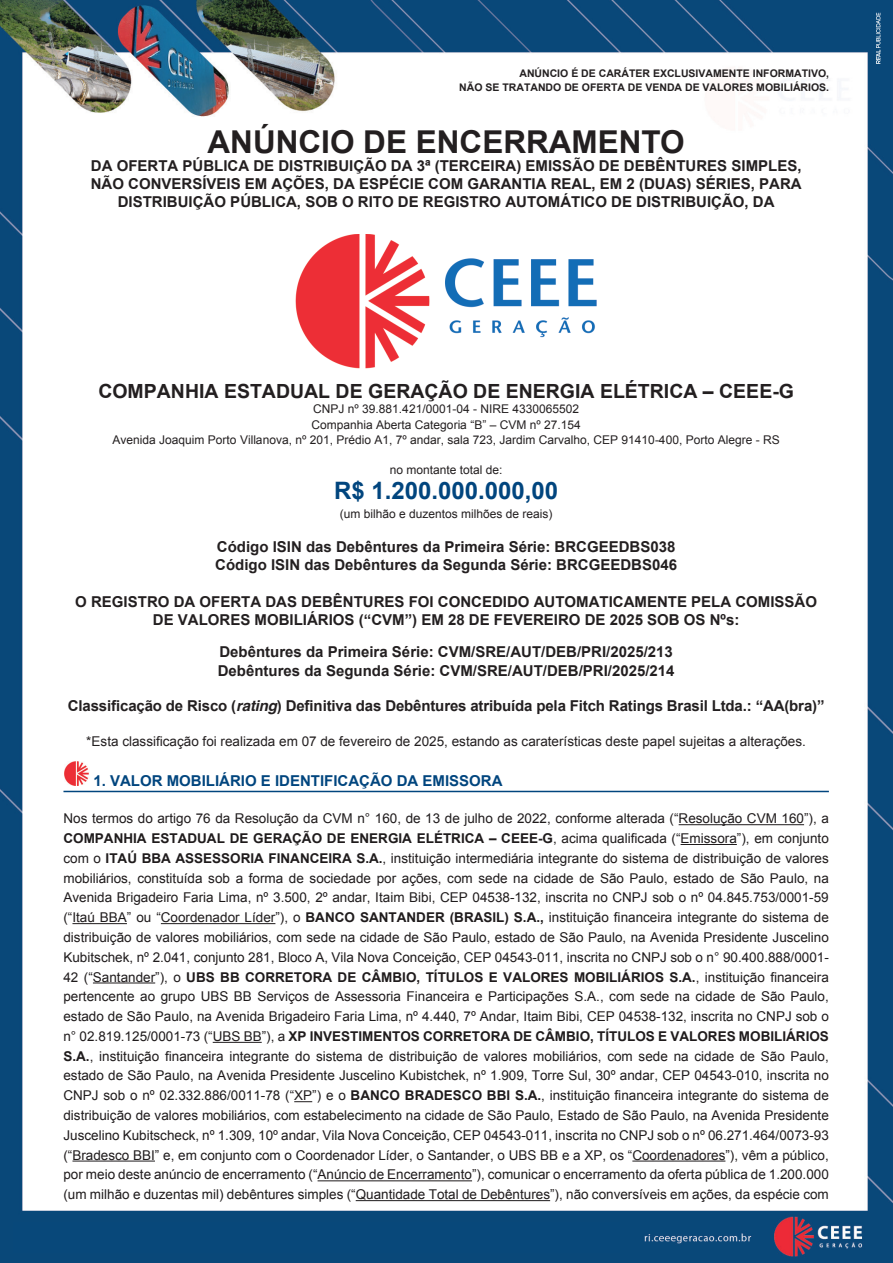
<style>
.page{position:relative;width:893px;height:1263px;background:#fff}
.page>*{position:absolute;margin:0;border:0;box-sizing:border-box;transform-origin:0 0}
.t1{font:700 31.5px "Arial";color:#231f20}
.t2{font:700 24px "Arial";color:#01457e}
.t3{font:700 19.5px "Arial";color:#231f20}
.t4{font:700 15px/18.3px "Arial";color:#231f20;text-align:center}
.t5{font:700 15px "Arial";color:#01457e}
.t6{font:13.5px/19.8px "Arial";color:#1f1b1c;text-align:justify}
.t7{font:13.5px "Arial";color:#231f20}
.t8{font:12px/15.3px "Arial";color:#231f20;text-align:center}
.t9{font:700 10.5px/13.5px "Arial";color:#231f20;text-align:right}
.s1{font-family:"Helvetica";font-style:italic}
.s2{color:#1f1c1d}
.s3{font-weight:700}
</style>
<div class="page">
<img style="left:0;top:0;width:893px;height:1263px">
<div style="left:13px;top:1222px;width:606px;height:30px;background:#08487a"></div>
<hr style="left:63px;top:791px;width:766px;height:1px;background:#01457e">
<hr style="left:679px;top:824px;width:125px;height:1px;background:#1f1b1c">
<hr style="left:681px;top:844px;width:56px;height:1px;background:#1f1b1c">
<hr style="left:72px;top:923px;width:55px;height:1px;background:#1f1b1c">
<hr style="left:161px;top:923px;width:114px;height:1px;background:#1f1b1c">
<hr style="left:93px;top:982px;width:62px;height:1px;background:#1f1b1c">
<hr style="left:213px;top:1042px;width:49px;height:1px;background:#1f1b1c">
<svg style="left:294px;top:1101px;width:18px;height:1px"></svg>
<hr style="left:72px;top:1160px;width:83px;height:1px;background:#1f1b1c">
<hr style="left:632px;top:1160px;width:93px;height:1px;background:#1f1b1c">
<hr style="left:318px;top:1180px;width:154px;height:1px;background:#1f1b1c">
<hr style="left:356px;top:1200px;width:194px;height:1px;background:#1f1b1c">
<img style="left:296px;top:234px;width:300px;height:134px">
<img style="left:64px;top:762px;width:25px;height:23px">
<svg style="left:876px;top:13px;width:4px;height:51px"></svg>
<p class="t9" style="left:459px;top:67px;width:371px">ANÚNCIO É DE CARÁTER EXCLUSIVAMENTE INFORMATIVO,<br>NÃO SE TRATANDO DE OFERTA DE VENDA DE VALORES MOBILIÁRIOS.</p>
<h1 class="t1" style="left:208px;top:121px;width:479px">ANÚNCIO DE ENCERRAMENTO</h1>
<p class="t4" style="left:91px;top:157px;width:712px">DA OFERTA PÚBLICA DE DISTRIBUIÇÃO DA 3ª (TERCEIRA) EMISSÃO DE DEBÊNTURES SIMPLES,<br>NÃO CONVERSÍVEIS EM AÇÕES, DA ESPÉCIE COM GARANTIA REAL, EM 2 (DUAS) SÉRIES, PARA<br>DISTRIBUIÇÃO PÚBLICA, SOB O RITO DE REGISTRO AUTOMÁTICO DE DISTRIBUIÇÃO, DA</p>
<h3 class="t3" style="left:98px;top:378px;width:697px">COMPANHIA ESTADUAL DE GERAÇÃO DE ENERGIA ELÉTRICA – CEEE-G</h3>
<p class="t8" style="left:113px;top:401px;width:669px">CNPJ nº 39.881.421/0001-04 - NIRE 4330065502<br>Companhia Aberta Categoria “B” – CVM nº 27.154<br>Avenida Joaquim Porto Villanova, nº 201, Prédio A1, 7º andar, sala 723, Jardim Carvalho, CEP 91410-400, Porto Alegre - RS</p>
<p class="t8" style="left:390px;top:463px;width:114px">no montante total de:</p>
<h2 class="t2" style="left:334px;top:474px;width:226px">R$ 1.200.000.000,00</h2>
<p class="t8" style="left:340px;top:507px;width:214px">(um bilhão e duzentos milhões de reais)</p>
<p class="t4" style="left:215px;top:538px;width:463px;text-align:left">Código ISIN das Debêntures da Primeira Série: BRCGEEDBS038<br>Código ISIN das Debêntures da Segunda Série: BRCGEEDBS046</p>
<p class="t4" style="left:75px;top:593px;width:743px">O REGISTRO DA OFERTA DAS DEBÊNTURES FOI CONCEDIDO AUTOMATICAMENTE PELA COMISSÃO<br>DE VALORES MOBILIÁRIOS (“CVM”) EM 28 DE FEVEREIRO DE 2025 SOB OS Nºs:</p>
<p class="t4" style="left:218px;top:643px;width:458px;text-align:left">Debêntures da Primeira Série: CVM/SRE/AUT/DEB/PRI/2025/213<br>Debêntures da Segunda Série: CVM/SRE/AUT/DEB/PRI/2025/214</p>
<p class="t4" style="left:68px;top:697px;width:758px">Classificação de Risco (<span class="s1">rating</span>) Definitiva das Debêntures atribuída pela Fitch Ratings Brasil Ltda.: “AA(bra)”</p>
<p class="t7" style="left:86px;top:732px;width:721px">*Esta classificação foi realizada em 07 de fevereiro de 2025, estando as caraterísticas deste papel sujeitas a alterações.</p>
<p class="t5" style="left:93px;top:771px;width:411px">1. VALOR MOBILIÁRIO E IDENTIFICAÇÃO DA EMISSORA</p>
<p class="t6" style="left:63px;top:809px;width:767px"><span class="s2">N</span>os termos do artigo 76 da Resolução da CVM n° 160, de 13 de julho de 2022, conforme alterada (“Resolução CVM 160”), a <span class="s3">COMPANHIA ESTADUAL DE GERAÇÃO DE ENERGIA ELÉTRICA – CEEE-G</span>, acima qualificada (“Emissora”), em conjunto com o <span class="s3">ITAÚ BBA ASSESSORIA FINANCEIRA S.A.</span>, instituição intermediária integrante do sistema de distribuição de valores mobiliários, constituída sob a forma de sociedade por ações, com sede na cidade de São Paulo, estado de São Paulo, na Avenida Brigadeiro Faria Lima, nº 3.500, 2º andar, Itaim Bibi, CEP 04538-132, inscrita no CNPJ sob o nº 04.845.753/0001-59 (“Itaú BBA” ou “Coordenador Líder”), o <span class="s3">BANCO SANTANDER (BRASIL) S.A.,</span> instituição financeira integrante do sistema de distribuição de valores mobiliários, com sede na cidade de São Paulo, estado de São Paulo, na Avenida Presidente Juscelino Kubitschek, nº 2.041, conjunto 281, Bloco A, Vila Nova Conceição, CEP 04543-011, inscrita no CNPJ sob o n° 90.400.888/0001- 42 (“Santander”), o <span class="s3">UBS BB CORRETORA DE CÂMBIO, TÍTULOS E VALORES MOBILIÁRIOS S.A.</span>, instituição financeira pertencente ao grupo UBS BB Serviços de Assessoria Financeira e Participações S.A., com sede na cidade de São Paulo, estado de São Paulo, na Avenida Brigadeiro Faria Lima, nº 4.440, 7º Andar, Itaim Bibi, CEP 04538-132, inscrita no CNPJ sob o n° 02.819.125/0001-73 (“UBS BB”), a <span class="s3">XP INVESTIMENTOS CORRETORA DE CÂMBIO, TÍTULOS E VALORES MOBILIÁRIOS S.A.</span>, instituição financeira integrante do sistema de distribuição de valores mobiliários, com sede na cidade de São Paulo, estado de São Paulo, na Avenida Presidente Juscelino Kubistchek, nº 1.909, Torre Sul, 30º andar, CEP 04543-010, inscrita no CNPJ sob o nº 02.332.886/0011-78 (“XP”) e o <span class="s3">BANCO BRADESCO BBI S.A.</span>, instituição financeira integrante do sistema de distribuição de valores mobiliários, com estabelecimento na cidade de São Paulo, Estado de São Paulo, na Avenida Presidente Juscelino Kubitscheck, nº 1.309, 10º andar, Vila Nova Conceição, CEP 04543-011, inscrita no CNPJ sob o nº 06.271.464/0073-93 (“Bradesco BBI” e, em conjunto com o Coordenador Líder, o Santander, o UBS BB e a XP, os “Coordenadores”), vêm a público, por meio deste anúncio de encerramento (“Anúncio de Encerramento”), comunicar o encerramento da oferta pública de 1.200.000 (um milhão e duzentas mil) debêntures simples (“Quantidade Total de Debêntures”), não conversíveis em ações, da espécie com</p>
</div>
